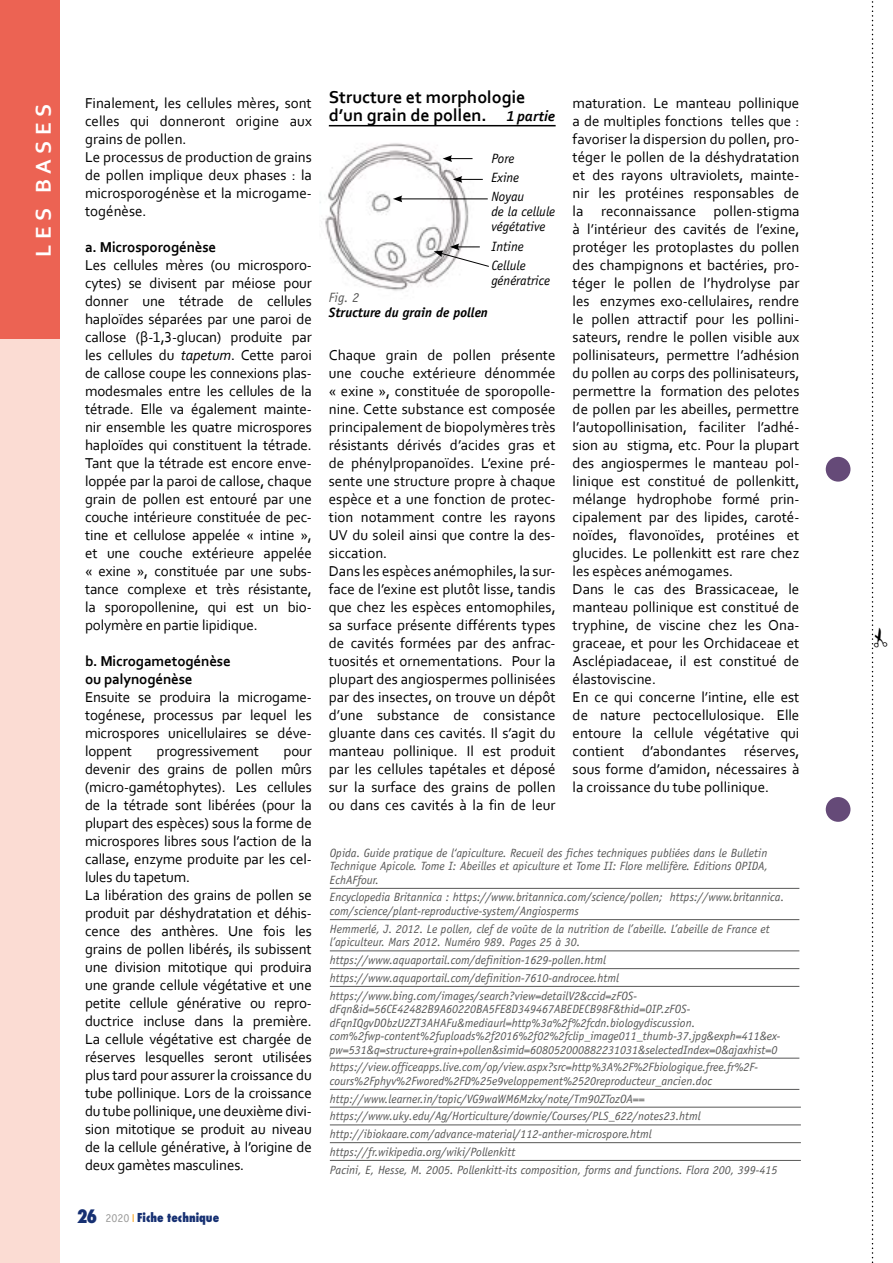
<style>
.page{position:relative;width:893px;height:1263px;background:#fff}
.page>*{position:absolute;margin:0;border:0;box-sizing:border-box;transform-origin:0 0}
.t1{font:700 22.5px "Corbel";letter-spacing:.24em;color:#fff}
.t2{font:700 18px/18px "Corbel";color:#000}
.t3{font:15px/18px "Corbel";color:#000}
.t4{font:700 15px/18px "Corbel";letter-spacing:-.01em;color:#000}
.t5{font:italic 13.5px/19.2px "Officina Sans";color:#000}
.t6{font:italic 700 13.5px "Officina Sans";color:#000}
.t7{font:italic 13.5px "Officina Sans";color:#575756}
.t8{font:italic 12px/13.5px "Officina Sans";color:#575756}
.t9{font:800 condensed 12px "Futura";color:#163072}
.s1{font-style:italic}
.s2{font-size:18px}
.s3{font-family:"Officina Sans";font-weight:400;font-stretch:normal;color:#9d9d9c}
.s4{font-style:italic;font-size:15px}
</style>
<div class="page">
<div style="left:0;top:335px;width:60px;height:928px;background:#fbdcd3"></div>
<div style="left:826px;top:797px;width:24px;height:25px;background:#654a78;border-radius:50%"></div>
<div style="left:826px;top:457px;width:24px;height:25px;background:#654a78;border-radius:50%"></div>
<div style="left:0;top:0;width:60px;height:338px;background:#ec6353"></div>
<hr style="left:330px;top:888px;width:469px;height:1px;background:#575756">
<hr style="left:330px;top:919px;width:469px;height:1px;background:#575756">
<hr style="left:330px;top:950px;width:469px;height:1px;background:#575756">
<hr style="left:330px;top:968px;width:469px;height:1px;background:#575756">
<hr style="left:330px;top:986px;width:469px;height:1px;background:#575756">
<hr style="left:330px;top:1058px;width:469px;height:1px;background:#575756">
<hr style="left:330px;top:1089px;width:469px;height:1px;background:#575756">
<hr style="left:330px;top:1107px;width:471px;height:1px;background:#575756">
<hr style="left:330px;top:1124px;width:471px;height:1px;background:#575756">
<hr style="left:330px;top:1142px;width:471px;height:1px;background:#575756">
<hr style="left:330px;top:1160px;width:471px;height:1px;background:#575756">
<img style="left:320px;top:124px;width:175px;height:167px">
<svg style="left:443px;top:155px;width:29px;height:7px"></svg>
<svg style="left:453px;top:176px;width:30px;height:7px"></svg>
<hr style="left:400px;top:199px;width:88px;height:1px;background:#000">
<svg style="left:393px;top:195px;width:9px;height:7px"></svg>
<svg style="left:434px;top:243px;width:56px;height:24px"></svg>
<hr style="left:329px;top:125px;width:227px;height:1px;background:#000">
<svg style="left:872px;top:1px;width:2px;height:1262px"></svg>
<h1 class="t1" style="left:29px;top:257px;width:154px;rotate:-90deg">LES BASES</h1>
<p class="t3" style="left:85px;top:94px;width:228px">Finalement, les cellules mères, sont celles qui donneront origine aux grains de pollen.<br>Le processus de production de grains de pollen implique deux phases : la microsporogénèse et la microgame&shy;togénèse.</p>
<p class="t4" style="left:85px;top:238px;width:133px">a. Microsporogénèse</p>
<p class="t3" style="left:85px;top:256px;width:228px;text-align:justify">Les cellules mères (ou microsporo&shy;cytes) se divisent par méiose pour donner une tétrade de cellules haploïdes séparées par une paroi de callose (β-1,3-glucan) produite par les cellules du <span class="s1">tapetum</span>. Cette paroi de callose coupe les connexions plas&shy;modesmales entre les cellules de la tétrade. Elle va également mainte&shy;nir ensemble les quatre microspores haploïdes qui constituent la tétrade.<br>Tant que la tétrade est encore enve&shy;loppée par la paroi de callose, chaque grain de pollen est entouré par une couche intérieure constituée de pec&shy;tine et cellulose appelée « intine », et une couche extérieure appelée « exine », constituée par une subs&shy;tance complexe et très résistante, la sporopollenine, qui est un bio&shy;polymère en partie lipidique.</p>
<p class="t4" style="left:85px;top:652px;width:147px">b. Microgametogénèse ou palynogénèse</p>
<p class="t3" style="left:85px;top:688px;width:228px;text-align:justify">Ensuite se produira la microgame&shy;togénese, processus par lequel les microspores unicellulaires se déve&shy;loppent</p>
<p class="t3" style="left:157px;top:742px;width:104px">progressivement</p>
<p class="t3" style="left:85px;top:742px;width:228px;text-indent:198px">pour devenir des grains de pollen mûrs (micro-gamétophytes). Les cellules de la tétrade sont libérées (pour la plupart des espèces) sous la forme de microspores libres sous l’action de la callase, enzyme produite par les cel&shy;lules du tapetum.<br>La libération des grains de pollen se produit par déshydratation et déhis&shy;cence des anthères. Une fois les grains de pollen libérés, ils subissent une division mitotique qui produira une grande cellule végétative et une petite cellule générative ou repro&shy;ductrice incluse dans la première.<br>La cellule végétative est chargée de réserves lesquelles seront utilisées plus tard pour assurer la croissance du tube pollinique. Lors de la croissance du tube pollinique, une deuxième divi&shy;sion mitotique se produit au niveau de la cellule générative, à l’origine de deux gamètes masculines.</p>
<p class="t9" style="left:77px;top:1210px;width:144px"><span class="s2">26</span> <span class="s3">2020</span> <sup>|</sup> Fiche technique</p>
<p class="t2" style="left:329px;top:88px;width:228px">Structure et morphologie d’un grain de pollen. <span class="s4">1 partie</span></p>
<p class="t5" style="left:491px;top:149px;width:34px">Pore<br>Exine<br>Noyau</p>
<p class="t5" style="left:491px;top:204px;width:65px;line-height:15px">de la cellule végétative</p>
<p class="t5" style="left:491px;top:237px;width:36px">Intine<br>Cellule</p>
<p class="t5" style="left:491px;top:271px;width:60px">génératrice</p>
<p class="t7" style="left:329px;top:290px;width:32px">Fig. 2</p>
<p class="t6" style="left:329px;top:305px;width:161px">Structure du grain de pollen</p>
<p class="t3" style="left:329px;top:346px;width:228px">Chaque grain de pollen présente une couche extérieure dénommée « exine », constituée de sporopolle&shy;nine. Cette substance est composée principalement de biopolymères très résistants dérivés d’acides gras et de phénylpropanoïdes. L’exine pré&shy;sente une structure propre à chaque espèce et a une fonction de protec&shy;tion notamment contre les rayons UV du soleil ainsi que contre la des&shy;siccation.<br>Dans les espèces anémophiles, la sur&shy;face de l’exine est plutôt lisse, tandis que chez les espèces entomophiles, sa surface présente différents types de cavités formées par des anfrac&shy;tuosités et ornementations. Pour la plupart des angiospermes pollinisées par des insectes, on trouve un dépôt d’une substance de consistance gluante dans ces cavités. Il s’agit du manteau pollinique. Il est produit par les cellules tapétales et déposé sur la surface des grains de pollen ou dans ces cavités à la fin de leur</p>
<p class="t3" style="left:573px;top:94px;width:228px">maturation. Le manteau pollinique a de multiples fonctions telles que : favoriser la dispersion du pollen, pro&shy;téger le pollen de la déshydratation et des rayons ultraviolets, mainte&shy;nir les protéines responsables de la reconnaissance pollen-stigma à l’intérieur des cavités de l’exine, protéger les protoplastes du pollen des champignons et bactéries, pro&shy;téger le pollen de l’hydrolyse par les enzymes exo-cellulaires, rendre le pollen attractif pour les pollini&shy;sateurs, rendre le pollen visible aux pollinisateurs, permettre l’adhésion du pollen au corps des pollinisateurs, permettre la formation des pelotes de pollen par les abeilles, permettre l’autopollinisation, faciliter l’adhé&shy;sion au stigma, etc. Pour la plupart des angiospermes le manteau pol&shy;linique est constitué de pollenkitt, mélange hydrophobe formé prin&shy;cipalement par des lipides, caroté&shy;noïdes, flavonoïdes, protéines et glucides. Le pollenkitt est rare chez les espèces anémogames.<br>Dans le cas des Brassicaceae, le manteau pollinique est constitué de tryphine, de viscine chez les Ona&shy;graceae, et pour les Orchidaceae et Asclépiadaceae, il est constitué de élastoviscine.<br>En ce qui concerne l’intine, elle est de nature pectocellulosique. Elle entoure la cellule végétative qui contient d’abondantes réserves, sous forme d’amidon, nécessaires à la croissance du tube pollinique.</p>
<p class="t8" style="left:330px;top:846px;width:440px;text-align:justify">Opida. Guide pratique de l‘apiculture. Recueil des fiches techniques publiées dans le Bulletin Technique Apicole. Tome I: Abeilles et apiculture et Tome II: Flore mellifère. Editions OPIDA, EchAFfour.</p>
<p class="t8" style="left:330px;top:891px;width:456px">Encyclopedia Britannica : https://www.britannica.com/science/pollen; https://www.britannica. com/science/plant-reproductive-system/Angiosperms</p>
<p class="t8" style="left:330px;top:922px;width:441px">Hemmerlé, J. 2012. Le pollen, clef de voûte de la nutrition de l’abeille. L’abeille de France et l’apiculteur. Mars 2012. Numéro 989. Pages 25 à 30.</p>
<p class="t8" style="left:330px;top:951px;width:309px;line-height:17.7px">https://www.aquaportail.com/definition-1629-pollen.html https://www.aquaportail.com/definition-7610-androcee.html https://www.bing.com/images/search?view=detailV2&amp;ccid=zFOS-</p>
<p class="t8" style="left:330px;top:1002px;width:452px">dFqn&amp;id=56CE42482B9A60220BA5FE8D349467ABEDECB98F&amp;thid=OIP.zFOS&shy;dFqnIQgvDObzU2ZT3AHAFu&amp;mediaurl=http%3a%2f%2fcdn.biologydiscussion. com%2fwp-content%2fuploads%2f2016%2f02%2fclip_image011_thumb-37.jpg&amp;exph=411&amp;ex&shy;pw=531&amp;q=structure+grain+pollen&amp;simid=608052000882231031&amp;selectedIndex=0&amp;ajaxhist=0</p>
<p class="t8" style="left:330px;top:1060px;width:430px">https://view.officeapps.live.com/op/view.aspx?src=http%3A%2F%2Fbiologique.free.fr%2F&shy;cours%2Fphyv%2Fwored%2FD%25e9veloppement%2520reproducteur_ancien.doc</p>
<p class="t8" style="left:330px;top:1089px;width:449px;line-height:18px">http://www.learner.in/topic/VG9waWM6Mzkx/note/Tm90ZTozOA== https://www.uky.edu/Ag/Horticulture/downie/Courses/PLS_622/notes23.html http://ibiokaare.com/advance-material/112-anther-microspore.html https://fr.wikipedia.org/wiki/Pollenkitt<br>Pacini, E, Hesse, M. 2005. Pollenkitt-its composition, forms and functions. Flora 200, 399-415</p>
</div>
